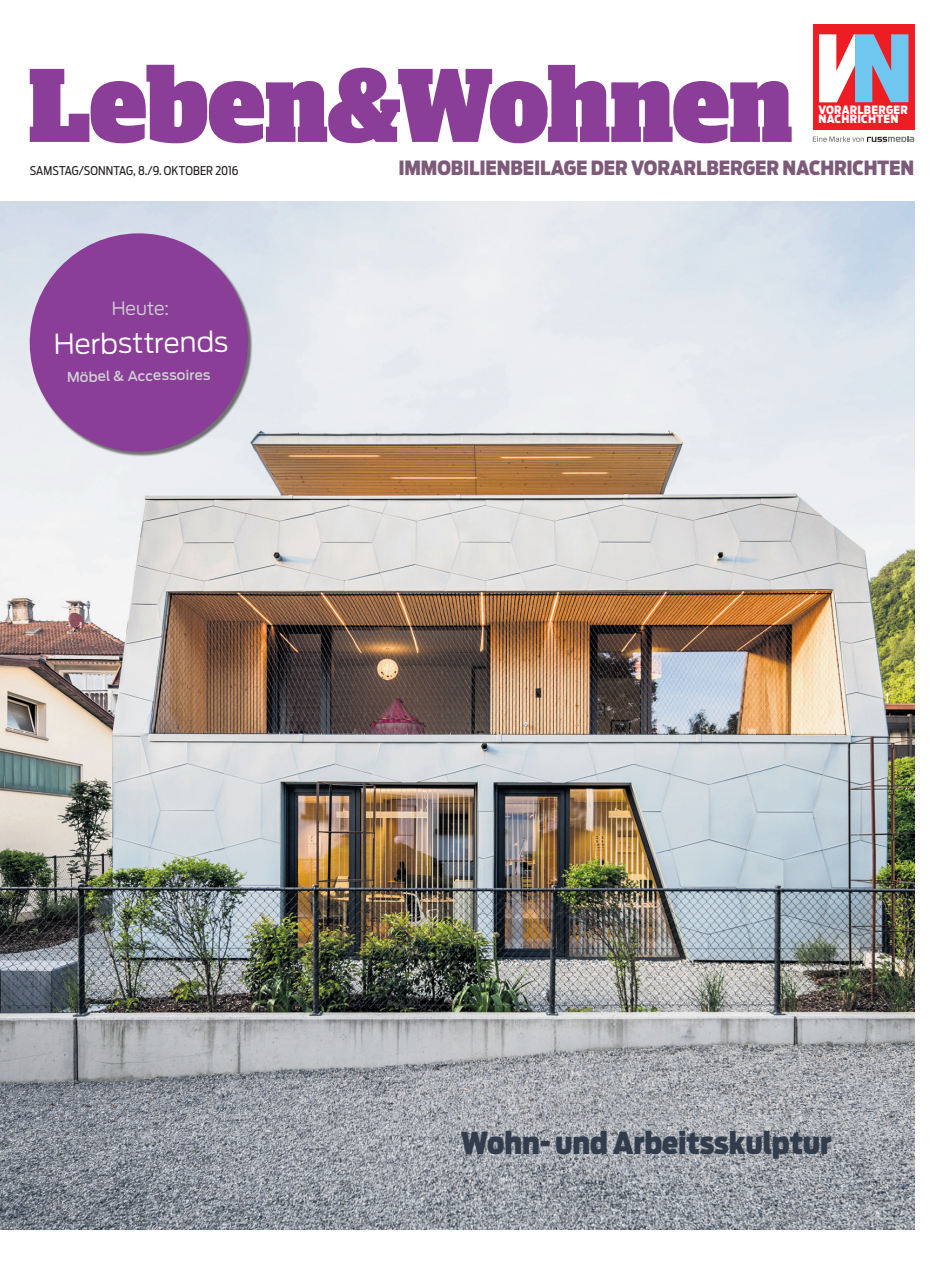
<style>
.page{position:relative;width:944px;height:1285px;background:#fff}
.page>*{position:absolute;margin:0;border:0;box-sizing:border-box;transform-origin:0 0}
.t1{font:900 30px "Antenna Cond";letter-spacing:-.005em;color:#313c4c}
.t2{font:300 27.3px "Antenna";color:#fff}
.t3{font:900 19.5px "Antenna Cond";letter-spacing:-.01em;color:#7d597a}
.t4{font:300 18px "Antenna";color:#d1d2d4}
.t5{font:500 13.5px "Antenna";color:#d1d2d4}
.t6{font:12px "Antenna Cond";letter-spacing:.005em;color:#231f20}
.t7{font:900 11.4px/9.9px "Antenna Cond";letter-spacing:.02em;color:#fff}
</style>
<div class="page">
<img style="left:0;top:202px;width:914px;height:1027px">
<svg style="left:30px;top:65px;width:762px;height:78px;fill:#8a3e97"></svg>
<div style="left:31px;top:234px;width:222px;height:222px;background:#231f20;opacity:.6"></div>
<svg style="left:29px;top:232px;width:220px;height:220px;background:#9b62a8"></svg>
<div style="left:813px;top:25px;width:101px;height:105px;background:#ee1d23"></div>
<svg style="left:819px;top:34px;width:89px;height:68px"></svg>
<svg style="left:813px;top:136px;width:101px;height:6px"></svg>
<p class="t7" style="left:818px;top:104px;width:91px">VORARLBERGER<br>NACHRICHTEN</p>
<p class="t6" style="left:30px;top:163px;width:210px">SAMSTAG/SONNTAG, 8./9. OKTOBER 2016</p>
<p class="t3" style="left:398px;top:156px;width:517px">IMMOBILIENBEILAGE DER VORARLBERGER NACHRICHTEN</p>
<p class="t4" style="left:111px;top:298px;width:59px;rotate:-1deg">Heute:</p>
<p class="t2" style="left:53px;top:328px;width:176px;rotate:-1deg">Herbsttrends</p>
<p class="t5" style="left:67px;top:369px;width:145px;rotate:-1deg">Möbel &amp; Accessoires</p>
<p class="t1" style="left:461px;top:1124px;width:372px">Wohn- und Arbeitsskulptur</p>
</div>
